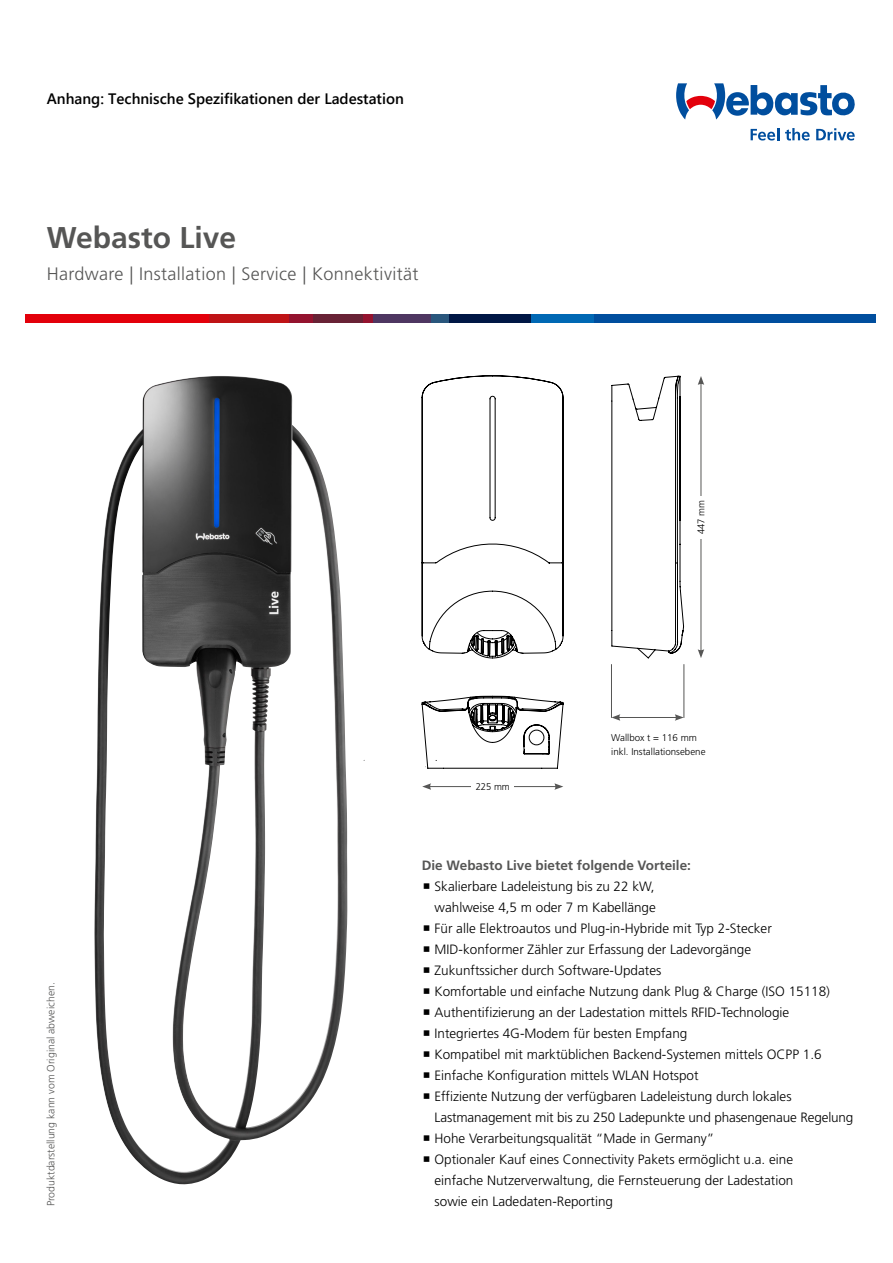
<style>
.page{position:relative;width:893px;height:1263px;background:#fff}
.page>*{position:absolute;margin:0;border:0;box-sizing:border-box;transform-origin:0 0}
.t1{font:700 30px "Frutiger";color:#565655}
.t2{font:300 18px "Frutiger";letter-spacing:.02em;color:#565655}
.t3{font:600 15.15px "Segoe UI";color:#000}
.t4{font:300 13.5px/21px "Frutiger";color:#000}
.t5{font:700 13.5px "Frutiger";color:#565655}
.t6{font:300 10.5px "Frutiger";color:#565655}
.t7{font:300 9.75px/13.4px "Frutiger";color:#000}
</style>
<div class="page">
<svg style="left:751px;top:128px;width:28px;height:13px"></svg>
<svg style="left:785px;top:128px;width:25px;height:13px"></svg>
<svg style="left:816px;top:128px;width:39px;height:13px"></svg>
<svg style="left:676px;top:83px;width:179px;height:37px"></svg>
<div style="left:26px;top:314px;width:183px;height:8px;background:#e3000b"></div>
<div style="left:209px;top:314px;width:80px;height:8px;background:#bf1316"></div>
<div style="left:289px;top:314px;width:24px;height:8px;background:#94132f"></div>
<div style="left:313px;top:314px;width:50px;height:8px;background:#682235"></div>
<div style="left:363px;top:314px;width:10px;height:8px;background:#94132f"></div>
<div style="left:373px;top:314px;width:58px;height:8px;background:#4e3661"></div>
<div style="left:431px;top:314px;width:18px;height:8px;background:#29567c"></div>
<div style="left:449px;top:314px;width:82px;height:8px;background:#001745"></div>
<div style="left:531px;top:314px;width:63px;height:8px;background:#0068b4"></div>
<div style="left:594px;top:314px;width:282px;height:8px;background:#004e9e"></div>
<img style="left:94px;top:376px;width:253px;height:809px">
<hr style="left:701px;top:383px;width:1px;height:269px;background:#565655">
<svg style="left:698px;top:376px;width:6px;height:9px"></svg>
<svg style="left:698px;top:649px;width:6px;height:9px"></svg>
<div style="left:697px;top:496px;width:8px;height:42px;background:#fff"></div>
<hr style="left:618px;top:717px;width:59px;height:1px;background:#565655">
<svg style="left:675px;top:714px;width:9px;height:7px"></svg>
<svg style="left:612px;top:714px;width:8px;height:7px"></svg>
<hr style="left:429px;top:786px;width:128px;height:1px;background:#565655">
<svg style="left:554px;top:783px;width:9px;height:7px"></svg>
<svg style="left:422px;top:783px;width:9px;height:7px"></svg>
<div style="left:471px;top:782px;width:43px;height:9px;background:#fff"></div>
<hr style="left:611px;top:664px;width:1px;height:54px;background:#565655">
<hr style="left:684px;top:664px;width:1px;height:54px;background:#565655">
<svg style="left:422px;top:375px;width:141px;height:283px"></svg>
<svg style="left:611px;top:376px;width:73px;height:282px"></svg>
<svg style="left:422px;top:696px;width:141px;height:73px"></svg>
<div style="left:444px;top:714px;width:13px;height:18px;background:#fff"></div>
<p class="t3" style="left:47px;top:85px;width:359px">Anhang: Technische Spezifikationen der Ladestation</p>
<h1 class="t1" style="left:47px;top:220px;width:191px">Webasto Live</h1>
<h2 class="t2" style="left:47px;top:263px;width:373px">Hardware | Installation | Service | Konnektivität</h2>
<p class="t7" style="left:476px;top:780px;width:36px">225 mm</p>
<p class="t7" style="left:695px;top:534px;width:36px;rotate:-90deg">447 mm</p>
<p class="t7" style="left:611px;top:731px;width:96px">Wallbox t = 116 mm inkl. Installationsebene</p>
<p class="t6" style="left:45px;top:1206px;width:225px;rotate:-90deg">Produktdarstellung kann vom Original abweichen.</p>
<p class="t5" style="left:422px;top:858px;width:271px">Die Webasto Live bietet folgende Vorteile:</p>
<p class="t4" style="left:435px;top:876px;width:420px">Skalierbare Ladeleistung bis zu 22 kW,<br>wahlweise 4,5 m oder 7 m Kabellänge<br>Für alle Elektroautos und Plug-in-Hybride mit Typ 2-Stecker MID-konformer Zähler zur Erfassung der Ladevorgänge<br>Zukunftssicher durch Software-Updates<br>Komfortable und einfache Nutzung dank Plug &amp; Charge (ISO 15118)<br>Authentifizierung an der Ladestation mittels RFID-Technologie Integriertes 4G-Modem für besten Empfang<br>Kompatibel mit marktüblichen Backend-Systemen mittels OCPP 1.6<br>Einfache Konfiguration mittels WLAN Hotspot<br>Effiziente Nutzung der verfügbaren Ladeleistung durch lokales Lastmanagement mit bis zu 250 Ladepunkte und phasengenaue Regelung Hohe Verarbeitungsqualität “Made in Germany”<br>Optionaler Kauf eines Connectivity Pakets ermöglicht u.a. eine<br>einfache Nutzerverwaltung, die Fernsteuerung der Ladestation<br>sowie ein Ladedaten-Reporting</p>
</div>
